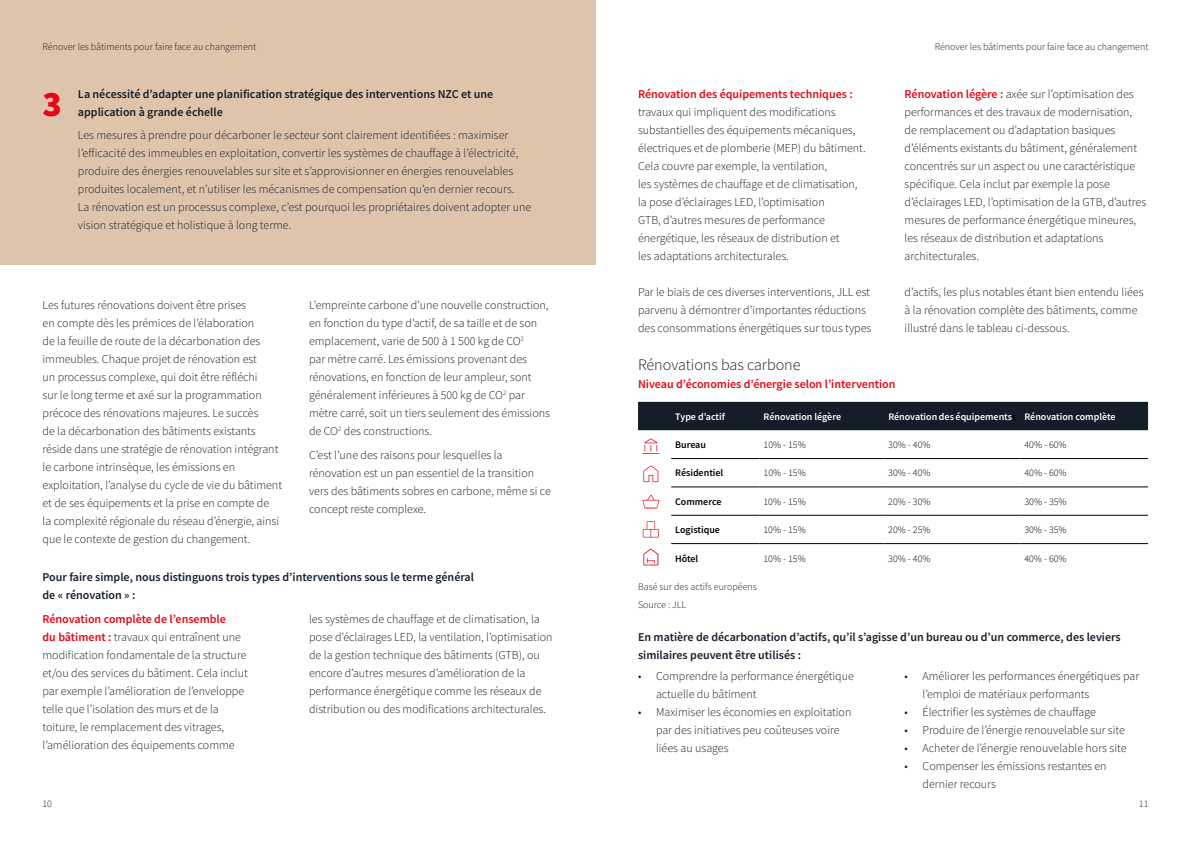
<style>
.page{position:relative;width:1191px;height:842px;background:#fff}
.page>*{position:absolute;margin:0;border:0;box-sizing:border-box;transform-origin:0 0}
.t1{font:900 36px "Source Sans Pro";color:#e30613}
.t2{font:300 16px "Source Sans Pro";color:#141e29}
.t3{font:300 12px/18px "Source Sans Pro";color:#141e29}
.t4{font:600 12px/18px "Source Sans Pro";color:#141e29}
.t5{font:600 12px "Source Sans Pro";color:#e30613}
.t6{font:300 10px "Source Sans Pro";color:#000}
.t7{font:300 10px "Source Sans Pro";color:#131e29}
.t8{font:600 10px "Source Sans Pro";color:#fff}
.t9{font:600 10px "Source Sans Pro";color:#000}
.t10{font:300 10px/17.8px "Source Sans Pro";color:#141e29}
.s1{font-weight:600;color:#e30613}
.s2{color:#000}
</style>
<div class="page">
<div style="left:0;top:0;width:595px;height:265px;background:#dfc4ac"></div>
<div style="left:638px;top:402px;width:510px;height:28px;background:#131e29"></div>
<hr style="left:671px;top:458px;width:88px;height:1px;background:#000">
<hr style="left:759px;top:458px;width:125px;height:1px;background:#000">
<hr style="left:884px;top:458px;width:136px;height:1px;background:#000">
<hr style="left:1020px;top:458px;width:128px;height:1px;background:#000">
<hr style="left:671px;top:487px;width:88px;height:1px;background:#000">
<hr style="left:759px;top:487px;width:125px;height:1px;background:#000">
<hr style="left:884px;top:487px;width:136px;height:1px;background:#000">
<hr style="left:1020px;top:487px;width:128px;height:1px;background:#000">
<hr style="left:671px;top:515px;width:88px;height:1px;background:#000">
<hr style="left:759px;top:515px;width:125px;height:1px;background:#000">
<hr style="left:884px;top:515px;width:136px;height:1px;background:#000">
<hr style="left:1020px;top:515px;width:128px;height:1px;background:#000">
<hr style="left:671px;top:543px;width:88px;height:1px;background:#000">
<hr style="left:759px;top:543px;width:125px;height:1px;background:#000">
<hr style="left:884px;top:543px;width:136px;height:1px;background:#000">
<hr style="left:1020px;top:543px;width:128px;height:1px;background:#000">
<svg style="left:643px;top:465px;width:15px;height:17px"></svg>
<svg style="left:643px;top:549px;width:15px;height:16px"></svg>
<svg style="left:642px;top:438px;width:17px;height:16px"></svg>
<svg style="left:642px;top:495px;width:17px;height:13px"></svg>
<svg style="left:643px;top:521px;width:16px;height:16px"></svg>
<p class="t7" style="left:43px;top:41px;width:215px">Rénover les bâtiments pour faire face au changement</p>
<p class="t7" style="left:934px;top:41px;width:215px">Rénover les bâtiments pour faire face au changement</p>
<h1 class="t1" style="left:43px;top:79px;width:21px">3</h1>
<p class="t4" style="left:78px;top:84px;width:417px">La nécessité d’adapter une planification stratégique des interventions NZC et une application à grande échelle</p>
<p class="t3" style="left:78px;top:126px;width:455px">Les mesures à prendre pour décarboner le secteur sont clairement identifiées : maximiser l’efficacité des immeubles en exploitation, convertir les systèmes de chauffage à l’électricité, produire des énergies renouvelables sur site et s’approvisionner en énergies renouvelables produites localement, et n’utiliser les mécanismes de compensation qu’en dernier recours.<br>La rénovation est un processus complexe, c’est pourquoi les propriétaires doivent adopter une vision stratégique et holistique à long terme.</p>
<p class="t3" style="left:43px;top:296px;width:241px">Les futures rénovations doivent être prises<br>en compte dès les prémices de l’élaboration<br>de la feuille de route de la décarbonation des immeubles. Chaque projet de rénovation est<br>un processus complexe, qui doit être réfléchi<br>sur le long terme et axé sur la programmation précoce des rénovations majeures. Le succès<br>de la décarbonation des bâtiments existants réside dans une stratégie de rénovation intégrant le carbone intrinsèque, les émissions en exploitation, l’analyse du cycle de vie du bâtiment et de ses équipements et la prise en compte de<br>la complexité régionale du réseau d’énergie, ainsi que le contexte de gestion du changement.</p>
<p class="t3" style="left:309px;top:296px;width:242px">L’empreinte carbone d’une nouvelle construction, en fonction du type d’actif, de sa taille et de son emplacement, varie de 500 à 1 500 kg de CO<sup>2<br></sup>par mètre carré. Les émissions provenant des rénovations, en fonction de leur ampleur, sont généralement inférieures à 500 kg de CO<sup>2</sup> par mètre carré, soit un tiers seulement des émissions de CO<sup>2</sup> des constructions.</p>
<p class="t3" style="left:309px;top:446px;width:243px">C’est l’une des raisons pour lesquelles la rénovation est un pan essentiel de la transition vers des bâtiments sobres en carbone, même si ce concept reste complexe.</p>
<p class="t4" style="left:43px;top:568px;width:433px">Pour faire simple, nous distinguons trois types d’interventions sous le terme général de « rénovation » :</p>
<p class="t3" style="left:43px;top:610px;width:207px"><span class="s1">Rénovation complète de l’ensemble<br>du bâtiment :</span> travaux qui entraînent une modification fondamentale de la structure et/ou des services du bâtiment. Cela inclut par exemple l’amélioration de l’enveloppe telle que l’isolation des murs et de la toiture, le remplacement des vitrages, l’amélioration des équipements comme</p>
<p class="t3" style="left:309px;top:610px;width:245px">les systèmes de chauffage et de climatisation, la pose d’éclairages LED, la ventilation, l’optimisation de la gestion technique des bâtiments (GTB), ou encore d’autres mesures d’amélioration de la performance énergétique comme les réseaux de distribution ou des modifications architecturales.</p>
<p class="t5" style="left:638px;top:86px;width:216px">Rénovation des équipements techniques :</p>
<p class="t3" style="left:638px;top:103px;width:229px">travaux qui impliquent des modifications substantielles des équipements mécaniques, électriques et de plomberie (MEP) du bâtiment.<br>Cela couvre par exemple, la ventilation,<br>les systèmes de chauffage et de climatisation, la pose d’éclairages LED, l’optimisation<br>GTB, d’autres mesures de performance énergétique, les réseaux de distribution et<br>les adaptations architecturales.</p>
<p class="t3" style="left:904px;top:85px;width:243px"><span class="s1">Rénovation légère :</span> axée sur l’optimisation des performances et des travaux de modernisation, de remplacement ou d’adaptation basiques d’éléments existants du bâtiment, généralement concentrés sur un aspect ou une caractéristique spécifique. Cela inclut par exemple la pose d’éclairages LED, l’optimisation de la GTB, d’autres mesures de performance énergétique mineures, les réseaux de distribution et adaptations architecturales.</p>
<p class="t3" style="left:638px;top:283px;width:235px">Par le biais de ces diverses interventions, JLL est parvenu à démontrer d’importantes réductions des consommations énergétiques sur tous types</p>
<p class="t3" style="left:904px;top:283px;width:240px">d’actifs, les plus notables étant bien entendu liées à la rénovation complète des bâtiments, comme illustré dans le tableau ci-dessous.</p>
<h2 class="t2" style="left:638px;top:355px;width:164px">Rénovations bas carbone</h2>
<p class="t5" style="left:638px;top:376px;width:259px">Niveau d’économies d’énergie selon l’intervention</p>
<p class="t8" style="left:675px;top:410px;width:51px">Type d’actif</p>
<p class="t8" style="left:763px;top:410px;width:79px">Rénovation légère</p>
<p class="t8" style="left:888px;top:410px;width:229px">Rénovation des équipements<span class="s2">s</span> Rénovation complète</p>
<p class="t9" style="left:675px;top:438px;width:32px">Bureau</p>
<p class="t6" style="left:763px;top:439px;width:44px">10% - 15%</p>
<p class="t6" style="left:888px;top:439px;width:44px">30% - 40%</p>
<p class="t6" style="left:1024px;top:439px;width:44px">40% - 60%</p>
<p class="t9" style="left:675px;top:467px;width:50px">Résidentiel</p>
<p class="t6" style="left:763px;top:467px;width:44px">10% - 15%</p>
<p class="t6" style="left:888px;top:467px;width:44px">30% - 40%</p>
<p class="t6" style="left:1024px;top:467px;width:44px">40% - 60%</p>
<p class="t9" style="left:675px;top:495px;width:48px">Commerce</p>
<p class="t6" style="left:763px;top:495px;width:44px">10% - 15%</p>
<p class="t6" style="left:888px;top:495px;width:44px">20% - 30%</p>
<p class="t6" style="left:1024px;top:495px;width:44px">30% - 35%</p>
<p class="t9" style="left:675px;top:523px;width:46px">Logistique</p>
<p class="t6" style="left:763px;top:524px;width:44px">10% - 15%</p>
<p class="t6" style="left:888px;top:524px;width:44px">20% - 25%</p>
<p class="t6" style="left:1024px;top:524px;width:44px">30% - 35%</p>
<p class="t9" style="left:675px;top:552px;width:25px">Hôtel</p>
<p class="t6" style="left:763px;top:552px;width:44px">10% - 15%</p>
<p class="t6" style="left:888px;top:552px;width:44px">30% - 40%</p>
<p class="t6" style="left:1024px;top:552px;width:44px">40% - 60%</p>
<p class="t10" style="left:638px;top:577px;width:120px">Basé sur des actifs européens<br>Source : JLL</p>
<p class="t4" style="left:638px;top:628px;width:484px">En matière de décarbonation d’actifs, qu’il s’agisse d’un bureau ou d’un commerce, des leviers similaires peuvent être utilisés :</p>
<p class="t3" style="left:656px;top:667px;width:199px;text-indent:-18px">• Comprendre la performance énergétique actuelle du bâtiment</p>
<p class="t3" style="left:656px;top:703px;width:197px;text-indent:-18px">• Maximiser les économies en exploitation par des initiatives peu coûteuses voire liées au usages</p>
<p class="t3" style="left:922px;top:667px;width:218px;text-indent:-18px">• Améliorer les performances énergétiques par l’emploi de matériaux performants</p>
<p class="t3" style="left:904px;top:703px;width:193px">• Électrifier les systèmes de chauffage</p>
<p class="t3" style="left:904px;top:721px;width:222px">• Produire de l’énergie renouvelable sur site</p>
<p class="t3" style="left:904px;top:739px;width:223px">• Acheter de l’énergie renouvelable hors site</p>
<p class="t3" style="left:922px;top:757px;width:185px;text-indent:-18px">• Compenser les émissions restantes en dernier recours</p>
<p class="t10" style="left:43px;top:795px;width:11px">10</p>
<p class="t10" style="left:1138px;top:795px;width:11px">11</p>
</div>
